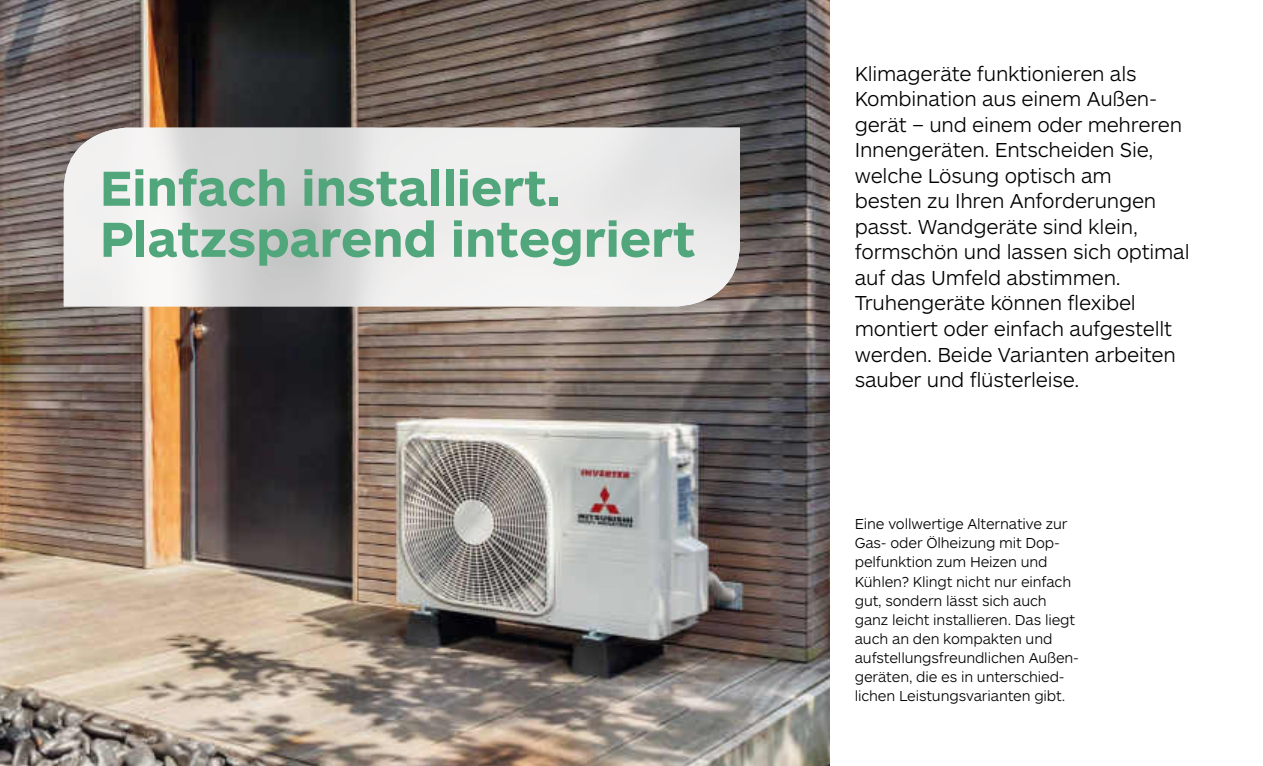
<style>
.page{position:relative;width:1263px;height:766px;background:#fff}
.page>*{position:absolute;margin:0;border:0;box-sizing:border-box;transform-origin:0 0}
.t1{font:700 51px/51px "ARS Maquette";color:#51a67c}
.t2{font:300 21px/25.5px "ARS Maquette";letter-spacing:-.01em;color:#000}
.t3{font:300 15px/19.2px "ARS Maquette";letter-spacing:-.01em;color:#000}
</style>
<div class="page">
<img style="left:0;top:0;width:830px;height:765px">
<img style="left:64px;top:128px;width:676px;height:178px">
<h1 class="t1" style="left:100px;top:166px;width:597px">Einfach installiert.<br>Platzsparend integriert</h1>
<p class="t2" style="left:855px;top:61px;width:336px">Klimageräte funktionieren als<br>Kombination aus einem Außen&shy;gerät – und einem oder mehreren<br>Innengeräten. Entscheiden Sie, welche Lösung optisch am<br>besten zu Ihren Anforderungen passt. Wandgeräte sind klein, formschön und lassen sich optimal auf das Umfeld abstimmen.<br>Truhengeräte können flexibel montiert oder einfach aufgestellt werden. Beide Varianten arbeiten sauber und flüsterleise.</p>
<p class="t3" style="left:855px;top:514px;width:226px">Eine vollwertige Alternative zur<br>Gas- oder Ölheizung mit Dop&shy;pelfunktion zum Heizen und<br>Kühlen? Klingt nicht nur einfach gut, sondern lässt sich auch ganz leicht installieren. Das liegt auch an den kompakten und aufstellungsfreundlichen Außen&shy;geräten, die es in unterschied&shy;lichen Leistungsvarianten gibt.</p>
</div>
